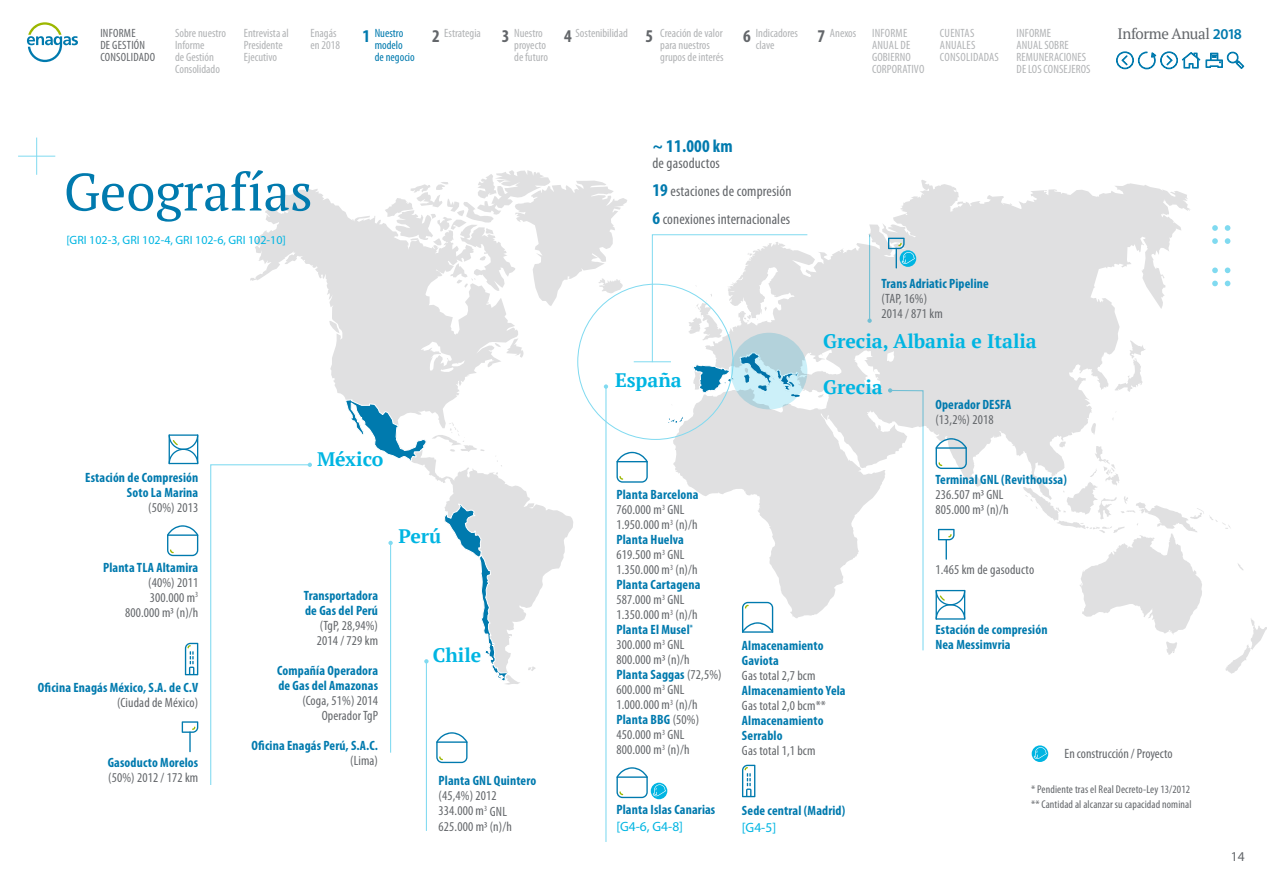
<style>
.page{position:relative;width:1276px;height:893px;background:#fff}
.page>*{position:absolute;margin:0;border:0;box-sizing:border-box;transform-origin:0 0}
.t1{font:52.5px "Enagas PT Serif";color:#007aae}
.t2{font:700 19.5px "Enagas PT Serif";color:#00b5e2}
.t3{font:700 condensed 18px "Myriad Pro";letter-spacing:.01em;color:#007aae}
.t4{font:700 condensed 18px "Myriad Pro";color:#63666a}
.t5{font:condensed 15px/27.8px "Myriad Pro";letter-spacing:.01em;color:#63666a}
.t6{font:15px "Enagas PT Serif";letter-spacing:-.025em;color:#63666a}
.t7{font:condensed 13.5px/15px "Myriad Pro";letter-spacing:.01em;color:#63666a}
.t8{font:700 condensed 13.5px/15px "Myriad Pro";letter-spacing:.01em;color:#007aae}
.t9{font:13.5px "Myriad Pro";color:#00b5e2}
.t10{font:13.5px "Myriad Pro";color:#63666a}
.t11{font:condensed 12px/12px "Myriad Pro";color:#b1b3b5}
.t12{font:12px "Myriad Pro";color:#00b5e2}
.t13{font:condensed 12px/12px "Myriad Pro";letter-spacing:.02em;color:#63666a}
.t14{font:condensed 12px/12px "Myriad Pro";letter-spacing:.02em;color:#b1b3b5}
.t15{font:condensed 12px/12px "Myriad Pro";color:#007aae}
.t16{font:condensed 11.25px/15px "Myriad Pro";letter-spacing:.01em;color:#63666a}
.s1{font-family:"Myriad Pro";font-weight:600;color:#007aae}
.s2{font-weight:700;font-size:18px;color:#007aae}
.s3{font-weight:700;color:#007aae}
</style>
<div class="page">
<svg style="left:250px;top:170px;width:377px;height:515px"></svg>
<svg style="left:344px;top:399px;width:83px;height:64px"></svg>
<svg style="left:444px;top:503px;width:68px;height:179px"></svg>
<svg style="left:671px;top:180px;width:596px;height:494px"></svg>
<svg style="left:668px;top:417px;width:15px;height:6px"></svg>
<svg style="left:1116px;top:51px;width:128px;height:19px"></svg>
<svg style="left:27px;top:22px;width:51px;height:40px"></svg>
<svg style="left:167px;top:525px;width:31px;height:31px"></svg>
<svg style="left:436px;top:732px;width:31px;height:31px"></svg>
<svg style="left:616px;top:452px;width:32px;height:31px"></svg>
<svg style="left:185px;top:643px;width:13px;height:32px"></svg>
<hr style="left:189px;top:731px;width:2px;height:21px;background:#007aae">
<svg style="left:182px;top:721px;width:16px;height:12px"></svg>
<svg style="left:210px;top:463px;width:102px;height:322px"></svg>
<hr style="left:426px;top:661px;width:1px;height:170px;background:#00b5e2">
<svg style="left:424px;top:659px;width:4px;height:4px"></svg>
<hr style="left:390px;top:543px;width:1px;height:210px;background:#00b5e2">
<svg style="left:388px;top:541px;width:5px;height:4px"></svg>
<svg style="left:169px;top:434px;width:29px;height:30px"></svg>
<svg style="left:730px;top:333px;width:77px;height:76px"></svg>
<svg style="left:742px;top:602px;width:31px;height:31px"></svg>
<svg style="left:742px;top:765px;width:13px;height:32px"></svg>
<svg style="left:888px;top:388px;width:36px;height:263px"></svg>
<hr style="left:605px;top:387px;width:1px;height:455px;background:#00b5e2">
<svg style="left:604px;top:384px;width:4px;height:5px"></svg>
<svg style="left:1212px;top:281px;width:5px;height:5px"></svg>
<svg style="left:1224px;top:281px;width:6px;height:5px"></svg>
<svg style="left:1212px;top:267px;width:5px;height:6px"></svg>
<svg style="left:1224px;top:267px;width:6px;height:6px"></svg>
<svg style="left:1212px;top:238px;width:5px;height:6px"></svg>
<svg style="left:1224px;top:238px;width:6px;height:6px"></svg>
<svg style="left:1212px;top:225px;width:5px;height:6px"></svg>
<svg style="left:1224px;top:225px;width:6px;height:6px"></svg>
<hr style="left:634px;top:361px;width:37px;height:1px;background:#80daf0">
<svg style="left:651px;top:234px;width:157px;height:167px"></svg>
<hr style="left:36px;top:138px;width:1px;height:37px;background:#80daf0">
<hr style="left:18px;top:156px;width:37px;height:1px;background:#80daf0">
<hr style="left:895px;top:248px;width:2px;height:20px;background:#007aae">
<svg style="left:899px;top:250px;width:17px;height:17px"></svg>
<svg style="left:888px;top:238px;width:26px;height:26px"></svg>
<svg style="left:651px;top:783px;width:16px;height:16px"></svg>
<svg style="left:616px;top:767px;width:50px;height:31px"></svg>
<svg style="left:1031px;top:745px;width:17px;height:17px"></svg>
<svg style="left:1033px;top:747px;width:13px;height:12px"></svg>
<hr style="left:869px;top:235px;width:1px;height:86px;background:#00b5e2">
<svg style="left:867px;top:319px;width:5px;height:4px"></svg>
<svg style="left:935px;top:438px;width:32px;height:31px"></svg>
<hr style="left:945px;top:539px;width:2px;height:21px;background:#007aae">
<svg style="left:938px;top:529px;width:16px;height:11px"></svg>
<svg style="left:935px;top:590px;width:30px;height:30px"></svg>
<p class="t15" style="left:375px;top:27px;width:30px">Nuestro</p>
<p class="t6" style="left:1117px;top:24px;width:126px">Informe Anual <span class="s1">2018</span></p>
<p class="t15" style="left:375px;top:39px;width:42px">modelo de negocio</p>
<p class="t11" style="left:175px;top:27px;width:52px">Sobre nuestro<br>Informe<br>de Gestión<br>Consolidado</p>
<p class="t11" style="left:444px;top:27px;width:38px">Estrategia</p>
<p class="t11" style="left:514px;top:27px;width:35px">Nuestro proyecto de futuro</p>
<p class="t11" style="left:575px;top:27px;width:54px">Sostenibilidad</p>
<p class="t11" style="left:660px;top:27px;width:65px">Creación de valor para nuestros grupos de interés</p>
<p class="t11" style="left:756px;top:27px;width:44px">Indicadores clave</p>
<p class="t11" style="left:872px;top:27px;width:54px">INFORME<br>ANUAL DE<br>GOBIERNO<br>CORPORATIVO</p>
<p class="t11" style="left:1016px;top:27px;width:76px">INFORME<br>ANUAL SOBRE<br>REMUNERACIONES<br>DE LOS CONSEJEROS</p>
<p class="t11" style="left:244px;top:27px;width:47px">Entrevista al<br>Presidente<br>Ejecutivo</p>
<p class="t13" style="left:100px;top:27px;width:56px">INFORME<br>DE GESTIÓN<br>CONSOLIDADO</p>
<p class="t11" style="left:830px;top:27px;width:28px">Anexos</p>
<p class="t14" style="left:940px;top:27px;width:61px">CUENTAS<br>ANUALES<br>CONSOLIDADAS</p>
<p class="t11" style="left:310px;top:27px;width:31px">Enagás en 2018</p>
<h3 class="t3" style="left:363px;top:24px;width:9px">1</h3>
<h3 class="t4" style="left:432px;top:24px;width:9px">2</h3>
<h3 class="t4" style="left:502px;top:24px;width:9px">3</h3>
<h3 class="t4" style="left:564px;top:24px;width:9px">4</h3>
<h3 class="t4" style="left:645px;top:24px;width:9px">5</h3>
<h3 class="t4" style="left:743px;top:24px;width:9px">6</h3>
<h3 class="t4" style="left:817px;top:24px;width:9px">7</h3>
<h1 class="t1" style="left:64px;top:158px;width:250px">Geografías</h1>
<p class="t12" style="left:66px;top:232px;width:221px">[GRI 102-3, GRI 102-4, GRI 102-6, GRI 102-10]</p>
<p class="t8" style="left:85px;top:469px;width:115px;text-align:right">Estación de Compresión<br>Soto La Marina</p>
<p class="t7" style="left:148px;top:500px;width:52px">(50%) 2013</p>
<p class="t8" style="left:103px;top:559px;width:97px">Planta TLA Altamira</p>
<p class="t7" style="left:125px;top:575px;width:75px;text-align:right">(40%) 2011<br>300.000 m<sup>3<br></sup>800.000 m3 (n)/h</p>
<p class="t8" style="left:38px;top:679px;width:162px">Oficina Enagás México, S.A. de C.V</p>
<p class="t7" style="left:117px;top:695px;width:83px">(Ciudad de México)</p>
<p class="t8" style="left:108px;top:754px;width:92px">Gasoducto Morelos</p>
<p class="t7" style="left:108px;top:770px;width:92px">(50%) 2012 / 172 km</p>
<h2 class="t2" style="left:317px;top:446px;width:68px">México</h2>
<p class="t8" style="left:304px;top:588px;width:76px">Transportadora de Gas del Perú</p>
<p class="t7" style="left:317px;top:619px;width:63px">(TgP, 28,94%)<br>2014 / 729 km</p>
<p class="t8" style="left:277px;top:663px;width:102px">Compañía Operadora de Gas del Amazonas</p>
<p class="t7" style="left:302px;top:694px;width:77px;text-align:right">(Coga, 51%) 2014<br>Operador TgP</p>
<p class="t8" style="left:251px;top:738px;width:128px">Oficina Enagás Perú, S.A.C.</p>
<p class="t7" style="left:350px;top:754px;width:29px">(Lima)</p>
<h2 class="t2" style="left:398px;top:523px;width:44px">Perú</h2>
<h2 class="t2" style="left:433px;top:642px;width:50px">Chile</h2>
<p class="t8" style="left:439px;top:773px;width:99px">Planta GNL Quintero</p>
<p class="t7" style="left:439px;top:789px;width:75px">(45,4%) 2012<br>334.000 m<sup>3</sup> GNL<br>625.000 m3 (n)/h</p>
<h3 class="t3" style="left:652px;top:135px;width:82px">~ 11.000 km</h3>
<p class="t5" style="left:652px;top:150px;width:141px">de gasoductos<br><span class="s2">19</span> estaciones de compresión</p>
<p class="t5" style="left:652px;top:205px;width:139px"><span class="s2">6</span> conexiones internacionales</p>
<p class="t8" style="left:881px;top:276px;width:109px">Trans Adriatic Pipeline</p>
<p class="t7" style="left:881px;top:292px;width:63px">(TAP, 16%)<br>2014 / 871 km</p>
<h2 class="t2" style="left:823px;top:328px;width:215px">Grecia, Albania e Italia</h2>
<h2 class="t2" style="left:615px;top:368px;width:68px">España</h2>
<h2 class="t2" style="left:823px;top:375px;width:61px">Grecia</h2>
<p class="t7" style="left:616px;top:487px;width:107px"><span class="s3">Planta Barcelona<br></span>760.000 m<sup>3</sup> GNL<br>1.950.000 m<sup>3</sup> (n)/h<br><span class="s3">Planta Huelva<br></span>619.500 m<sup>3</sup> GNL<br>1.350.000 m<sup>3</sup> (n)/h<br><span class="s3">Planta Cartagena<br></span>587.000 m<sup>3</sup> GNL<br>1.350.000 m<sup>3</sup> (n)/h<br><span class="s3">Planta El Musel</span><sup>*<br></sup>300.000 m<sup>3</sup> GNL<br>800.000 m3 (n)/h<br><span class="s3">Planta Saggas</span> (72,5%)<br>600.000 m<sup>3</sup> GNL<br>1.000.000 m<sup>3</sup> (n)/h<br><span class="s3">Planta BBG</span> (50%)<br>450.000 m<sup>3</sup> GNL<br>800.000 m<sup>3</sup> (n)/h</p>
<p class="t8" style="left:616px;top:802px;width:100px">Planta Islas Canarias</p>
<p class="t9" style="left:616px;top:818px;width:68px">[G4-6, G4-8]</p>
<p class="t8" style="left:742px;top:638px;width:83px">Almacenamiento<br>Gaviota</p>
<p class="t7" style="left:742px;top:668px;width:75px">Gas total 2,7 bcm</p>
<p class="t8" style="left:742px;top:683px;width:105px">Almacenamiento Yela</p>
<p class="t7" style="left:742px;top:698px;width:85px">Gas total 2,0 bcm**</p>
<p class="t8" style="left:742px;top:713px;width:83px">Almacenamiento<br>Serrablo</p>
<p class="t7" style="left:742px;top:743px;width:75px">Gas total 1,1 bcm</p>
<p class="t8" style="left:742px;top:802px;width:105px">Sede central (Madrid)</p>
<p class="t9" style="left:742px;top:819px;width:36px">[G4-5]</p>
<p class="t8" style="left:935px;top:397px;width:77px">Operador DESFA</p>
<p class="t7" style="left:935px;top:412px;width:60px">(13,2%) 2018</p>
<p class="t8" style="left:935px;top:472px;width:133px">Terminal GNL (Revithoussa)</p>
<p class="t7" style="left:935px;top:487px;width:75px">236.507 m3 GNL<br>805.000 m3 (n)/h</p>
<p class="t7" style="left:935px;top:562px;width:100px">1.465 km de gasoducto</p>
<p class="t8" style="left:935px;top:622px;width:114px">Estación de compresión<br>Nea Messimvria</p>
<p class="t7" style="left:1064px;top:746px;width:109px">En construcción / Proyecto</p>
<p class="t16" style="left:1031px;top:782px;width:162px">* Pendiente tras el Real Decreto-Ley 13/2012 ** Cantidad al alcanzar su capacidad nominal</p>
<p class="t10" style="left:1230px;top:848px;width:15px">14</p>
</div>
